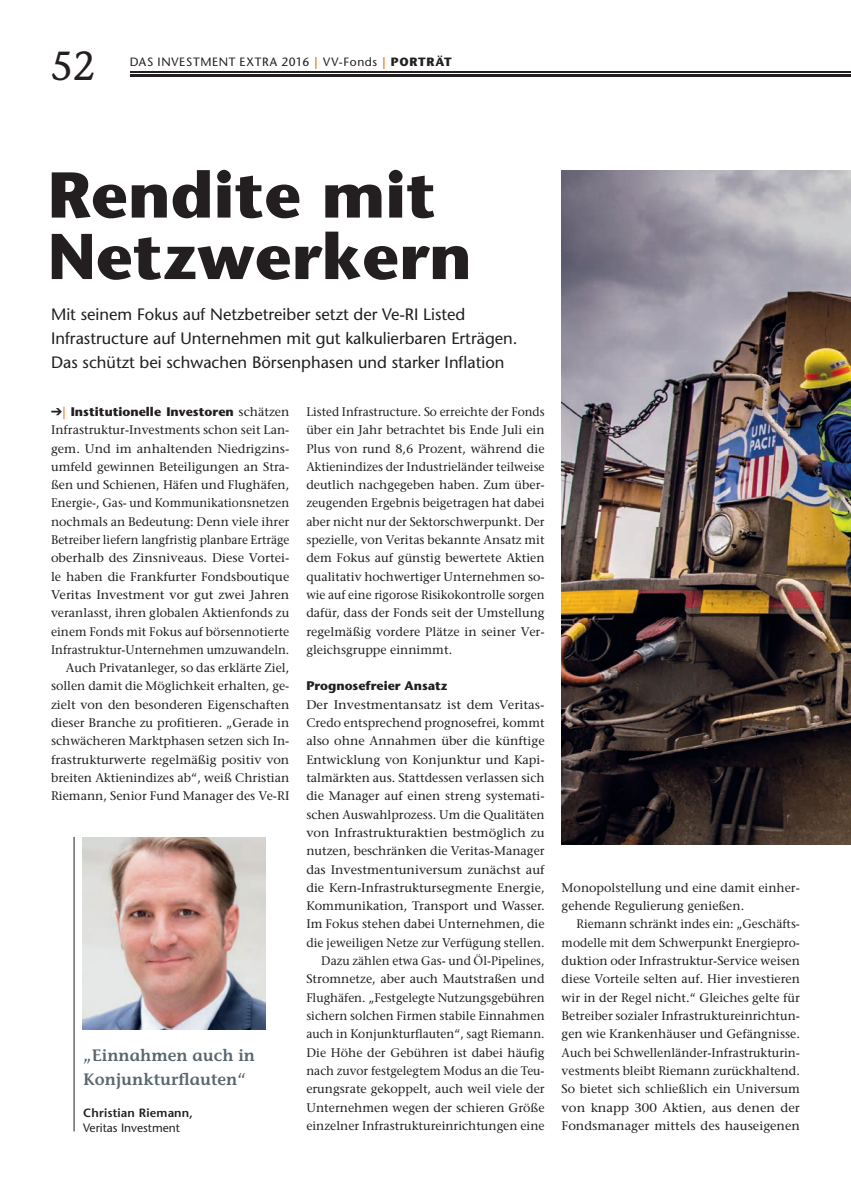
<style>
.page{position:relative;width:851px;height:1191px;background:#fff}
.page>*{position:absolute;margin:0;border:0;box-sizing:border-box;transform-origin:0 0}
.t1{font:700 64.5px/61.5px "Stone Sans Std";color:#231f20}
.t2{font:500 40.5px "Stone Informal Std";color:#231f20;scale:.94 1}
.t3{font:500 16.5px/24px "Stone Sans Std";color:#231f20}
.t4{font:600 16.5px/24px "Stone Informal Std";color:#5a676e}
.t5{font:500 12.45px/18.3px "Stone Serif Std";color:#231f20;text-align:justify;scale:.96 1}
.t6{font:500 12.45px/18.3px "Stone Serif Std";color:#231f20;text-align:right;scale:1.05 1}
.t7{font:500 12.45px/18.3px "Stone Serif Std";color:#231f20;text-align:right}
.t8{font:700 12.45px "Stone Sans Std";color:#231f20}
.t9{font:500 12px "Stone Sans Std";letter-spacing:.04em;color:#231f20}
.t10{font:600 12px "Stone Sans Std";letter-spacing:.015em;color:#231f20}
.t11{font:500 12px "Stone Sans Std";color:#231f20}
.s1{font-weight:700;color:#f36e21}
.s2{font-weight:700}
.s3{font-weight:600;color:#f36e21}
.s4{font-family:"Stone Serif Std";font-weight:500}
</style>
<div class="page">
<img style="left:83px;top:837px;width:183px;height:193px">
<img style="left:561px;top:170px;width:289px;height:674px">
<hr style="left:130px;top:72px;width:720px;height:1px;background:#231f20">
<hr style="left:130px;top:74px;width:720px;height:3px;background:#231f20">
<hr style="left:74px;top:837px;width:1px;height:294px;background:#231f20">
<h2 class="t2" style="left:51px;top:42px;width:48px">52</h2>
<p class="t9" style="left:130px;top:54px;width:323px">DAS INVESTMENT EXTRA 2016 <span class="s1">|</span> VV-Fonds <span class="s1">|</span> <span class="s2">PORTRÄT</span></p>
<h1 class="t1" style="left:48px;top:164px;width:425px">Rendite mit<br>Netzwerkern</h1>
<h3 class="t3" style="left:51px;top:302px;width:468px">Mit seinem Fokus auf Netzbetreiber setzt der Ve-RI Listed<br>Infrastructure auf Unternehmen mit gut kalkulierbaren Erträgen.<br>Das schützt bei schwachen Börsenphasen und starker Inflation</h3>
<p class="t8" style="left:51px;top:404px;width:240px">➔<span class="s3">|</span> Institutionelle Investoren <span class="s4">schätzen</span></p>
<p class="t7" style="left:51px;top:421px;width:240px">Infrastruktur-Investments schon seit Lan&shy;gem. Und im anhaltenden Niedrigzins&shy;umfeld gewinnen Beteiligungen an Stra&shy;ßen und Schienen, Häfen und Flughäfen, Energie-, Gas- und Kommunikationsnetzen nochmals an Bedeutung: Denn viele ihrer Betreiber liefern langfristig planbare Erträge oberhalb des Zinsniveaus. Diese Vortei&shy;le haben die Frankfurter Fondsboutique Veritas Investment vor gut zwei Jahren veranlasst, ihren globalen Aktienfonds zu einem Fonds mit Fokus auf börsennotierte Infrastruktur-Unternehmen umzuwandeln.<br>Auch Privatanleger, so das erklärte Ziel, sollen damit die Möglichkeit erhalten, ge&shy;zielt von den besonderen Eigenschaften dieser Branche zu profitieren. „Gerade in schwächeren Marktphasen setzen sich In&shy;frastrukturwerte regelmäßig positiv von breiten Aktienindizes ab“, weiß Christian Riemann, Senior Fund Manager des Ve-RI</p>
<h3 class="t4" style="left:83px;top:1043px;width:173px">„Einnahmen auch in<br>Konjunkturflauten“</h3>
<p class="t10" style="left:83px;top:1105px;width:111px">Christian Riemann,</p>
<p class="t11" style="left:83px;top:1120px;width:98px">Veritas Investment</p>
<p class="t5" style="left:306px;top:402px;width:250px">Listed Infrastructure. So erreichte der Fonds über ein Jahr betrachtet bis Ende Juli ein Plus von rund 8,6 Prozent, während die Aktienindizes der Industrieländer teilweise deutlich nachgegeben haben. Zum über&shy;zeugenden Ergebnis beigetragen hat dabei aber nicht nur der Sektorschwerpunkt. Der spezielle, von Veritas bekannte Ansatz mit dem Fokus auf günstig bewertete Aktien qualitativ hochwertiger Unternehmen so&shy;wie auf eine rigorose Risikokontrolle sorgen dafür, dass der Fonds seit der Umstellung regelmäßig vordere Plätze in seiner Ver&shy;gleichsgruppe einnimmt.</p>
<p class="t8" style="left:306px;top:678px;width:143px">Prognosefreier Ansatz</p>
<p class="t6" style="left:306px;top:695px;width:228px">Der Investmentansatz ist dem Veritas-Credo entsprechend prognosefrei, kommt also ohne Annahmen über die künftige Entwicklung von Konjunktur und Kapi&shy;talmärkten aus. Stattdessen verlassen sich die Manager auf einen streng systemati&shy;schen Auswahlprozess. Um die Qualitäten von Infrastrukturaktien bestmöglich zu nutzen, beschränken die Veritas-Manager das Investmentuniversum zunächst auf die Kern-Infrastruktursegmente Energie, Kommunikation, Transport und Wasser.<br>Im Fokus stehen dabei Unternehmen, die die jeweiligen Netze zur Verfügung stellen.<br>Dazu zählen etwa Gas- und Öl-Pipelines, Stromnetze, aber auch Mautstraßen und Flughäfen. „Festgelegte Nutzungsgebühren sichern solchen Firmen stabile Einnahmen auch in Konjunkturflauten“, sagt Riemann.<br>Die Höhe der Gebühren ist dabei häufig nach zuvor festgelegtem Modus an die Teu&shy;erungsrate gekoppelt, auch weil viele der Unternehmen wegen der schieren Größe einzelner Infrastruktureinrichtungen eine</p>
<p class="t7" style="left:561px;top:878px;width:240px;text-align:left">Monopolstellung und eine damit einher&shy;gehende Regulierung genießen.</p>
<p class="t5" style="left:561px;top:915px;width:250px;text-indent:15px">Riemann schränkt indes ein: „Geschäfts&shy;modelle mit dem Schwerpunkt Energiepro&shy;duktion oder Infrastruktur-Service weisen diese Vorteile selten auf. Hier investieren wir in der Regel nicht.“ Gleiches gelte für Betreiber sozialer Infrastruktureinrichtun&shy;gen wie Krankenhäuser und Gefängnisse.<br>Auch bei Schwellenländer-Infrastrukturin&shy;vestments bleibt Riemann zurückhaltend.<br>So bietet sich schließlich ein Universum von knapp 300 Aktien, aus denen der Fondsmanager mittels des hauseigenen</p>
</div>
